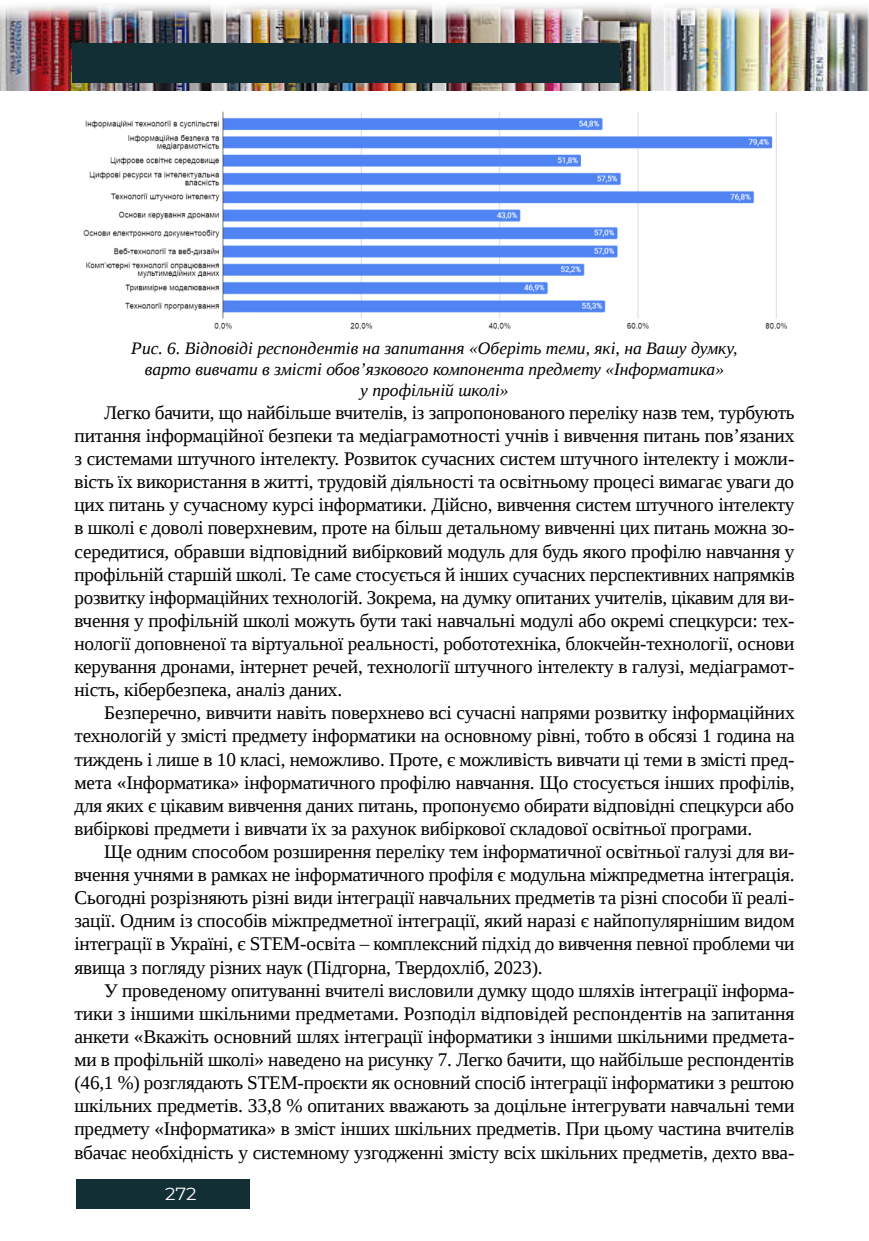
<style>
.page{position:relative;width:869px;height:1241px;background:#fff}
.page>*{position:absolute;margin:0;border:0;box-sizing:border-box;transform-origin:0 0}
.t1{font:19.25px/23.1px "Liberation Serif";letter-spacing:-.01em;color:#000;text-align:justify}
.t2{font:italic 17.5px/21px "Liberation Serif";color:#000;text-align:center}
.t3{font:17.5px "Montserrat";color:#fff;scale:1.05 1}
</style>
<div class="page">
<img style="left:0;top:4px;width:868px;height:86px">
<div style="left:72px;top:43px;width:547px;height:40px;background:#122f35"></div>
<div style="left:76px;top:1178px;width:173px;height:30px;background:#122f35"></div>
<img style="left:83px;top:111px;width:704px;height:219px">
<p class="t2" style="left:131px;top:337px;width:607px">Рис. 6. Відповіді респондентів на запитання «Оберіть теми, які, на Вашу думку, варто вивчати в змісті обов’язкового компонента предмету «Інформатика»<br>у профільній школі»</p>
<p class="t1" style="left:74px;top:400px;width:721px;text-indent:30px">Легко бачити, що найбільше вчителів, із запропонованого переліку назв тем, турбують питання інформаційної безпеки та медіаграмотності учнів і вивчення питань пов’язаних з системами штучного інтелекту. Розвиток сучасних систем штучного інтелекту і можли&shy;вість їх використання в житті, трудовій діяльності та освітньому процесі вимагає уваги до цих питань у сучасному курсі інформатики. Дійсно, вивчення систем штучного інтелекту в школі є доволі поверхневим, проте на більш детальному вивченні цих питань можна зо&shy;середитися, обравши відповідний вибірковий модуль для будь якого профілю навчання у профільній старшій школі. Те саме стосується й інших сучасних перспективних напрямків розвитку інформаційних технологій. Зокрема, на думку опитаних учителів, цікавим для ви&shy;вчення у профільній школі можуть бути такі навчальні модулі або окремі спецкурси: тех&shy;нології доповненої та віртуальної реальності, робототехніка, блокчейн-технології, основи керування дронами, інтернет речей, технології штучного інтелекту в галузі, медіаграмот&shy;ність, кібербезпека, аналіз даних.</p>
<p class="t1" style="left:74px;top:701px;width:721px;text-indent:30px">Безперечно, вивчити навіть поверхнево всі сучасні напрями розвитку інформаційних технологій у змісті предмету інформатики на основному рівні, тобто в обсязі 1 година на тиждень і лише в 10 класі, неможливо. Проте, є можливість вивчати ці теми в змісті пред&shy;мета «Інформатика» інформатичного профілю навчання. Що стосується інших профілів, для яких є цікавим вивчення даних питань, пропонуємо обирати відповідні спецкурси або вибіркові предмети і вивчати їх за рахунок вибіркової складової освітньої програми.</p>
<p class="t1" style="left:74px;top:839px;width:721px;text-indent:30px">Ще одним способом розширення переліку тем інформатичної освітньої галузі для ви&shy;вчення учнями в рамках не інформатичного профіля є модульна міжпредметна інтеграція.<br>Сьогодні розрізняють різні види інтеграції навчальних предметів та різні способи її реалі&shy;зації. Одним із способів міжпредметної інтеграції, який наразі є найпопулярнішим видом інтеграції в Україні, є STEM-освіта – комплексний підхід до вивчення певної проблеми чи явища з погляду різних наук (Підгорна, Твердохліб, 2023).</p>
<p class="t1" style="left:74px;top:978px;width:721px;text-indent:30px">У проведеному опитуванні вчителі висловили думку щодо шляхів інтеграції інформа&shy;тики з іншими шкільними предметами. Розподіл відповідей респондентів на запитання анкети «Вкажіть основний шлях інтеграції інформатики з іншими шкільними предмета&shy;ми в профільній школі» наведено на рисунку 7. Легко бачити, що найбільше респондентів (46,1 %) розглядають STEM-проєкти як основний спосіб інтеграції інформатики з рештою шкільних предметів. 33,8 % опитаних вважають за доцільне інтегрувати навчальні теми предмету «Інформатика» в зміст інших шкільних предметів. При цьому частина вчителів вбачає необхідність у системному узгодженні змісту всіх шкільних предметів, дехто вва-</p>
<p class="t3" style="left:165px;top:1181px;width:32px">272</p>
</div>
